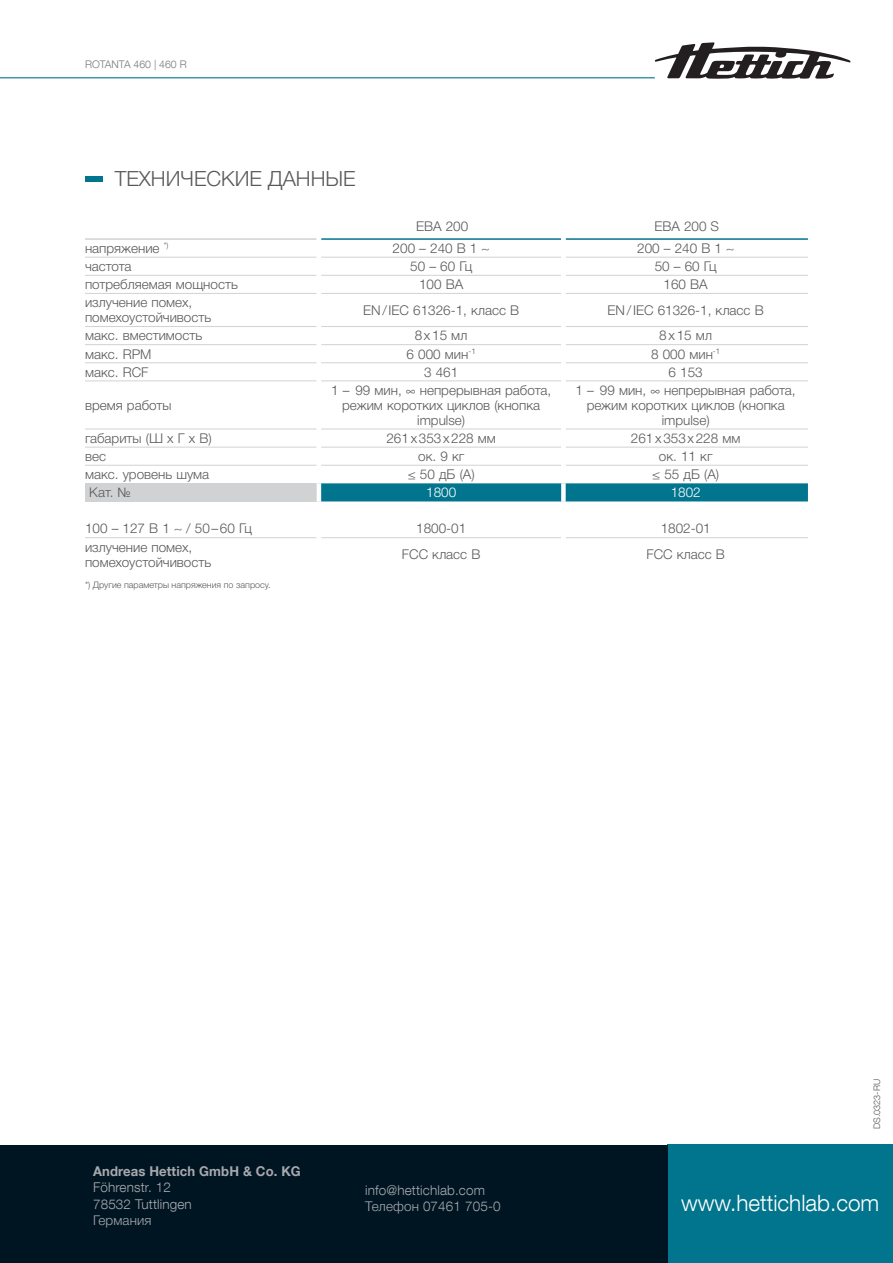
<style>
.page{position:relative;width:893px;height:1263px;background:#fff}
.page>*{position:absolute;margin:0;border:0;box-sizing:border-box;transform-origin:0 0}
.t1{font:300 22.5px "Helvetica Neue LT Com";color:#fff}
.t2{font:300 21px "Helvetica Neue Cyr";color:#57585a}
.t3{font:300 13.5px/15px "Helvetica Neue Cyr";color:#57585a}
.t4{font:300 13.5px/16.5px "Helvetica Neue LT Com";letter-spacing:.01em;color:#a8a9ad}
.t5{font:700 13.5px "Helvetica Neue LT Com";letter-spacing:.01em;color:#a8a9ad}
.t6{font:300 13.5px "Helvetica Neue Cyr";letter-spacing:.01em;color:#a8a9ad}
.t7{font:300 13.5px "Helvetica Neue Cyr";color:#fff}
.t8{font:300 10.5px "Helvetica Neue LT Com";color:#787a7d}
.t9{font:300 9px "Helvetica Neue Cyr";color:#57585a}
.t10{font:300 9px "Helvetica Neue LT Com";color:#57585a}
.s1{font-family:"Helvetica Neue Cyr"}
</style>
<div class="page">
<div style="left:668px;top:1144px;width:225px;height:119px;background:#00758d"></div>
<div style="left:0;top:1145px;width:668px;height:118px;background:#001522"></div>
<svg style="left:655px;top:42px;width:195px;height:37px"></svg>
<hr style="left:0;top:77px;width:655px;height:1px;background:#00758d">
<div style="left:85px;top:176px;width:17px;height:6px;background:#00758d"></div>
<div style="left:85px;top:483px;width:234px;height:18px;background:#d1d2d4"></div>
<div style="left:321px;top:483px;width:487px;height:18px;background:#00758d"></div>
<hr style="left:85px;top:257px;width:232px;height:1px;background:#d1d2d4">
<hr style="left:321px;top:257px;width:240px;height:1px;background:#d1d2d4">
<hr style="left:566px;top:257px;width:242px;height:1px;background:#d1d2d4">
<hr style="left:85px;top:275px;width:232px;height:1px;background:#d1d2d4">
<hr style="left:321px;top:275px;width:240px;height:1px;background:#d1d2d4">
<hr style="left:566px;top:275px;width:242px;height:1px;background:#d1d2d4">
<hr style="left:85px;top:293px;width:232px;height:1px;background:#d1d2d4">
<hr style="left:321px;top:293px;width:240px;height:1px;background:#d1d2d4">
<hr style="left:566px;top:293px;width:242px;height:1px;background:#d1d2d4">
<hr style="left:85px;top:326px;width:232px;height:1px;background:#d1d2d4">
<hr style="left:321px;top:326px;width:240px;height:1px;background:#d1d2d4">
<hr style="left:566px;top:326px;width:242px;height:1px;background:#d1d2d4">
<hr style="left:85px;top:344px;width:232px;height:1px;background:#d1d2d4">
<hr style="left:321px;top:344px;width:240px;height:1px;background:#d1d2d4">
<hr style="left:566px;top:344px;width:242px;height:1px;background:#d1d2d4">
<hr style="left:85px;top:362px;width:232px;height:1px;background:#d1d2d4">
<hr style="left:321px;top:362px;width:240px;height:1px;background:#d1d2d4">
<hr style="left:566px;top:362px;width:242px;height:1px;background:#d1d2d4">
<hr style="left:85px;top:381px;width:232px;height:1px;background:#d1d2d4">
<hr style="left:321px;top:381px;width:240px;height:1px;background:#d1d2d4">
<hr style="left:566px;top:381px;width:242px;height:1px;background:#d1d2d4">
<hr style="left:85px;top:429px;width:232px;height:1px;background:#d1d2d4">
<hr style="left:321px;top:429px;width:240px;height:1px;background:#d1d2d4">
<hr style="left:566px;top:429px;width:242px;height:1px;background:#d1d2d4">
<hr style="left:85px;top:447px;width:232px;height:1px;background:#d1d2d4">
<hr style="left:321px;top:447px;width:240px;height:1px;background:#d1d2d4">
<hr style="left:566px;top:447px;width:242px;height:1px;background:#d1d2d4">
<hr style="left:85px;top:465px;width:232px;height:1px;background:#d1d2d4">
<hr style="left:321px;top:465px;width:240px;height:1px;background:#d1d2d4">
<hr style="left:566px;top:465px;width:242px;height:1px;background:#d1d2d4">
<hr style="left:85px;top:537px;width:232px;height:1px;background:#d1d2d4">
<hr style="left:321px;top:537px;width:240px;height:1px;background:#d1d2d4">
<hr style="left:566px;top:537px;width:242px;height:1px;background:#d1d2d4">
<hr style="left:85px;top:238px;width:232px;height:2px;background:#d1d2d4">
<hr style="left:321px;top:238px;width:240px;height:2px;background:#00758d">
<hr style="left:566px;top:238px;width:242px;height:2px;background:#00758d">
<hr style="left:317px;top:483px;width:4px;height:18px;background:#fff">
<div style="left:561px;top:483px;width:5px;height:18px;background:#fff"></div>
<p class="t8" style="left:85px;top:58px;width:103px">ROTANTA 460 | 460 R</p>
<h2 class="t2" style="left:115px;top:167px;width:242px">ТЕХНИЧЕСКИЕ ДАННЫЕ</h2>
<p class="t3" style="left:416px;top:218px;width:54px">EBA 200</p>
<p class="t3" style="left:654px;top:218px;width:66px">EBA 200 S</p>
<p class="t3" style="left:85px;top:241px;width:85px">напряжение <sup>*)</sup></p>
<p class="t3" style="left:393px;top:241px;width:99px">200 – 240 В 1 ~</p>
<p class="t3" style="left:637px;top:241px;width:99px">200 – 240 В 1 ~</p>
<p class="t3" style="left:85px;top:259px;width:48px">частота</p>
<p class="t3" style="left:410px;top:259px;width:63px">50 – 60 Гц</p>
<p class="t3" style="left:655px;top:259px;width:63px">50 – 60 Гц</p>
<p class="t3" style="left:85px;top:277px;width:154px">потребляемая мощность</p>
<p class="t3" style="left:419px;top:277px;width:46px">100 ВА</p>
<p class="t3" style="left:664px;top:277px;width:46px">160 ВА</p>
<p class="t3" style="left:85px;top:295px;width:128px">излучение помех, помехоустойчивость</p>
<p class="t3" style="left:363px;top:303px;width:158px">EN/IEC 61326-1, класс B</p>
<p class="t3" style="left:608px;top:303px;width:158px">EN/IEC 61326-1, класс B</p>
<p class="t3" style="left:85px;top:328px;width:119px">макс. вместимость</p>
<p class="t3" style="left:415px;top:328px;width:54px">8x15 мл</p>
<p class="t3" style="left:659px;top:328px;width:54px">8x15 мл</p>
<p class="t3" style="left:85px;top:346px;width:68px">макс. RPM</p>
<p class="t3" style="left:407px;top:346px;width:71px">6 000 мин<sup>-1</sup></p>
<p class="t3" style="left:651px;top:346px;width:71px">8 000 мин<sup>-1</sup></p>
<p class="t3" style="left:85px;top:364px;width:65px">макс. RCF</p>
<p class="t3" style="left:424px;top:364px;width:36px">3 461</p>
<p class="t3" style="left:669px;top:364px;width:36px">6 153</p>
<p class="t3" style="left:85px;top:398px;width:88px">время работы</p>
<p class="t3" style="left:331px;top:383px;width:222px;text-align:center">1 – 99 мин, ∞ непрерывная работа, режим коротких циклов (кнопка impulse)</p>
<p class="t3" style="left:576px;top:383px;width:222px;text-align:center">1 – 99 мин, ∞ непрерывная работа, режим коротких циклов (кнопка impulse)</p>
<p class="t3" style="left:85px;top:431px;width:128px">габариты (Ш x Г x В)</p>
<p class="t3" style="left:386px;top:431px;width:111px">261x353x228 мм</p>
<p class="t3" style="left:631px;top:431px;width:111px">261x353x228 мм</p>
<p class="t3" style="left:85px;top:449px;width:23px">вес</p>
<p class="t3" style="left:418px;top:449px;width:47px">ок. 9 кг</p>
<p class="t3" style="left:659px;top:449px;width:55px">ок. 11 кг</p>
<p class="t3" style="left:85px;top:467px;width:126px">макс. уровень шума</p>
<p class="t3" style="left:408px;top:467px;width:69px">≤ 50 дБ (A)</p>
<p class="t3" style="left:652px;top:467px;width:69px">≤ 55 дБ (A)</p>
<p class="t3" style="left:89px;top:485px;width:43px">Кат. №</p>
<p class="t7" style="left:426px;top:485px;width:32px">1800</p>
<p class="t7" style="left:671px;top:485px;width:32px">1802</p>
<p class="t3" style="left:85px;top:521px;width:168px">100 – 127 В 1 ~ / 50–60 Гц</p>
<p class="t3" style="left:416px;top:521px;width:52px">1800-01</p>
<p class="t3" style="left:661px;top:521px;width:52px">1802-01</p>
<p class="t3" style="left:85px;top:539px;width:128px">излучение помех, помехоустойчивость</p>
<p class="t3" style="left:402px;top:547px;width:80px">FCC класс B</p>
<p class="t3" style="left:646px;top:547px;width:80px">FCC класс B</p>
<p class="t9" style="left:85px;top:580px;width:187px">*) Другие параметры напряжения по запросу.</p>
<p class="t10" style="left:871px;top:1129px;width:51px;rotate:-90deg">DS.0323-RU</p>
<p class="t5" style="left:93px;top:1162px;width:209px">Andreas Hettich GmbH &amp; Co. KG</p>
<p class="t4" style="left:93px;top:1179px;width:100px">Föhrenstr. 12<br>78532 Tuttlingen</p>
<p class="t6" style="left:93px;top:1213px;width:60px">Германия</p>
<p class="t4" style="left:365px;top:1181px;width:137px">info@hettichlab.com<br><span class="s1">Телефон</span> 07461 705-0</p>
<h1 class="t1" style="left:681px;top:1190px;width:199px">www.hettichlab.com</h1>
</div>
